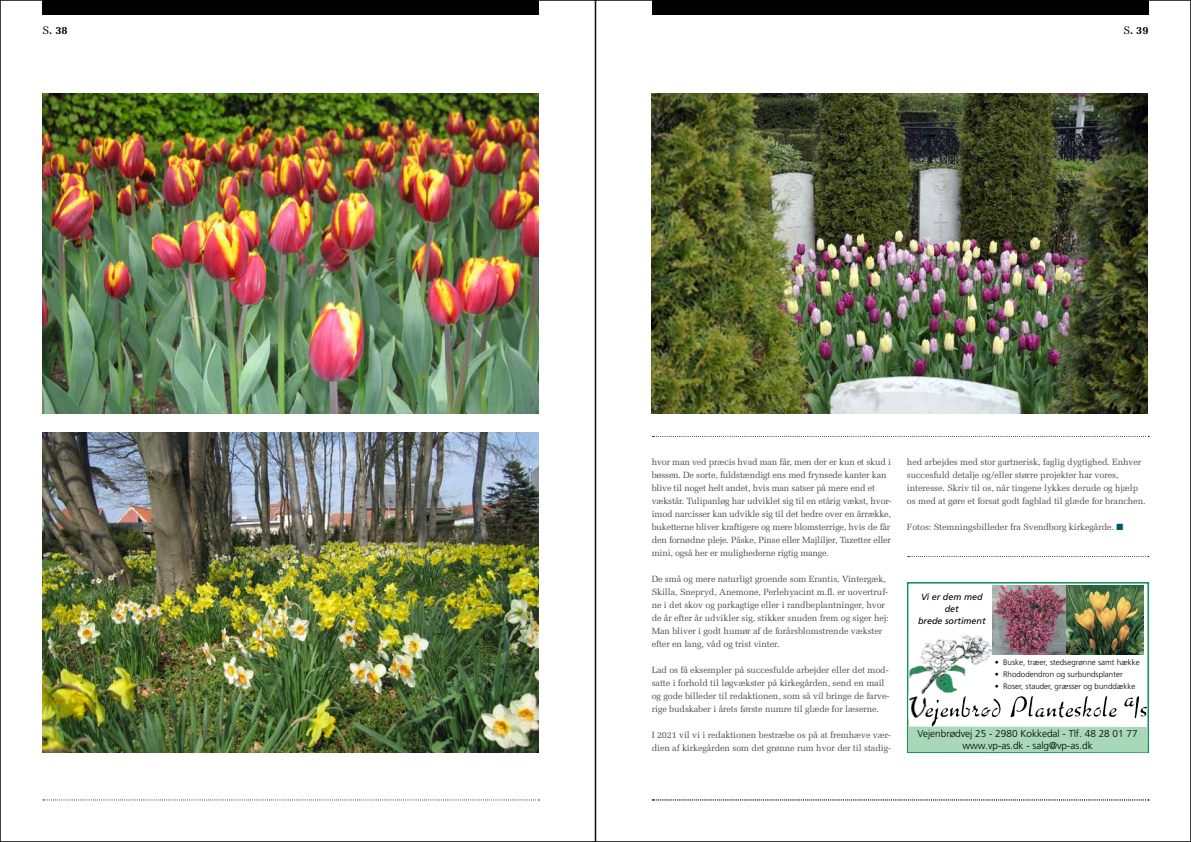
<style>
.page{position:relative;width:1191px;height:842px;background:#fff}
.page>*{position:absolute;margin:0;border:0;box-sizing:border-box;transform-origin:0 0}
.t1{font:700 11px "Melior";color:#000}
.t2{font:300 10px/12px "Frutiger";color:#000;text-align:center}
.t3{font:9px/13px "Melior";letter-spacing:-.01em;color:#4d4d4f}
.t4{font:italic 9px/12px "Frutiger";color:#000;text-align:center}
.t5{font:300 8px "Frutiger";color:#000}
.s1{font-weight:400}
.s2{color:#005a69}
</style>
<div class="page">
<div style="left:43px;top:0;width:496px;height:14px;background:#000"></div>
<svg style="left:43px;top:799px;width:496px;height:1px"></svg>
<div style="left:652px;top:0;width:496px;height:14px;background:#000"></div>
<svg style="left:652px;top:799px;width:497px;height:1px"></svg>
<svg style="left:908px;top:556px;width:241px;height:1px"></svg>
<svg style="left:907px;top:583px;width:241px;height:143px"></svg>
<div style="left:907px;top:726px;width:241px;height:27px;background:#a8d8b7"></div>
<img style="left:907px;top:631px;width:240px;height:96px">
<img style="left:992px;top:585px;width:74px;height:69px">
<img style="left:1066px;top:585px;width:77px;height:69px">
<svg style="left:652px;top:436px;width:497px;height:1px"></svg>
<img style="left:651px;top:94px;width:497px;height:320px">
<img style="left:43px;top:94px;width:496px;height:320px">
<img style="left:43px;top:432px;width:496px;height:321px">
<p class="t1" style="left:43px;top:23px;width:27px"><span class="s1">S</span>. 38</p>
<p class="t1" style="left:1123px;top:23px;width:27px"><span class="s1">S</span>. 39</p>
<p class="t3" style="left:651px;top:455px;width:241px">hvor man ved præcis hvad man får, men der er kun et skud i bøssen. De sorte, fuldstændigt ens med frynsede kanter kan blive til noget helt andet, hvis man satser på mere end et vækstår. Tulipanløg har udviklet sig til en etårig vækst, hvor&shy;imod narcisser kan udvikle sig til det bedre over en årrække, buketterne bliver kraftigere og mere blomsterrige, hvis de får den fornødne pleje. Påske, Pinse eller Majliljer, Tazetter eller mini, også her er mulighederne rigtig mange.</p>
<p class="t3" style="left:651px;top:572px;width:239px">De små og mere naturligt groende som Erantis, Vintergæk, Skilla, Snepryd, Anemone, Perlehyacint m.fl. er uovertruf&shy;ne i det skov og parkagtige eller i randbeplantninger, hvor de år efter år udvikler sig, stikker snuden frem og siger hej:<br>Man bliver i godt humør af de forårsblomstrende vækster efter en lang, våd og trist vinter.</p>
<p class="t3" style="left:651px;top:663px;width:239px">Lad os få eksempler på succesfulde arbejder eller det mod&shy;satte i forhold til løgvækster på kirkegården, send en mail og gode billeder til redaktionen, som så vil bringe de farve&shy;rige budskaber i årets første numre til glæde for læserne.</p>
<p class="t3" style="left:651px;top:728px;width:241px">I 2021 vil vi i redaktionen bestræbe os på at fremhæve vær&shy;dien af kirkegården som det grønne rum hvor der til stadig-</p>
<p class="t3" style="left:907px;top:455px;width:240px">hed arbejdes med stor gartnerisk, faglig dygtighed. Enhver succesfuld detalje og/eller større projekter har vores, interesse. Skriv til os, når tingene lykkes derude og hjælp os med at gøre et forsat godt fagblad til glæde for branchen.</p>
<p class="t3" style="left:907px;top:520px;width:218px">Fotos: Stemningsbilleder fra Svendborg kirkegårde. <span class="s2">■</span></p>
<p class="t4" style="left:918px;top:590px;width:69px">Vi er dem med det<br>brede sortiment</p>
<p class="t5" style="left:994px;top:658px;width:147px">• Buske, træer, stedsegrønne samt hække</p>
<p class="t5" style="left:994px;top:670px;width:129px">• Rhododendron og surbundsplanter</p>
<p class="t5" style="left:994px;top:682px;width:142px">• Roser, stauder, græsser og bunddække</p>
<p class="t2" style="left:917px;top:728px;width:222px">Vejenbrødvej 25 - 2980 Kokkedal - Tlf. 48 28 01 77 www.vp-as.dk - salg@vp-as.dk</p>
</div>
